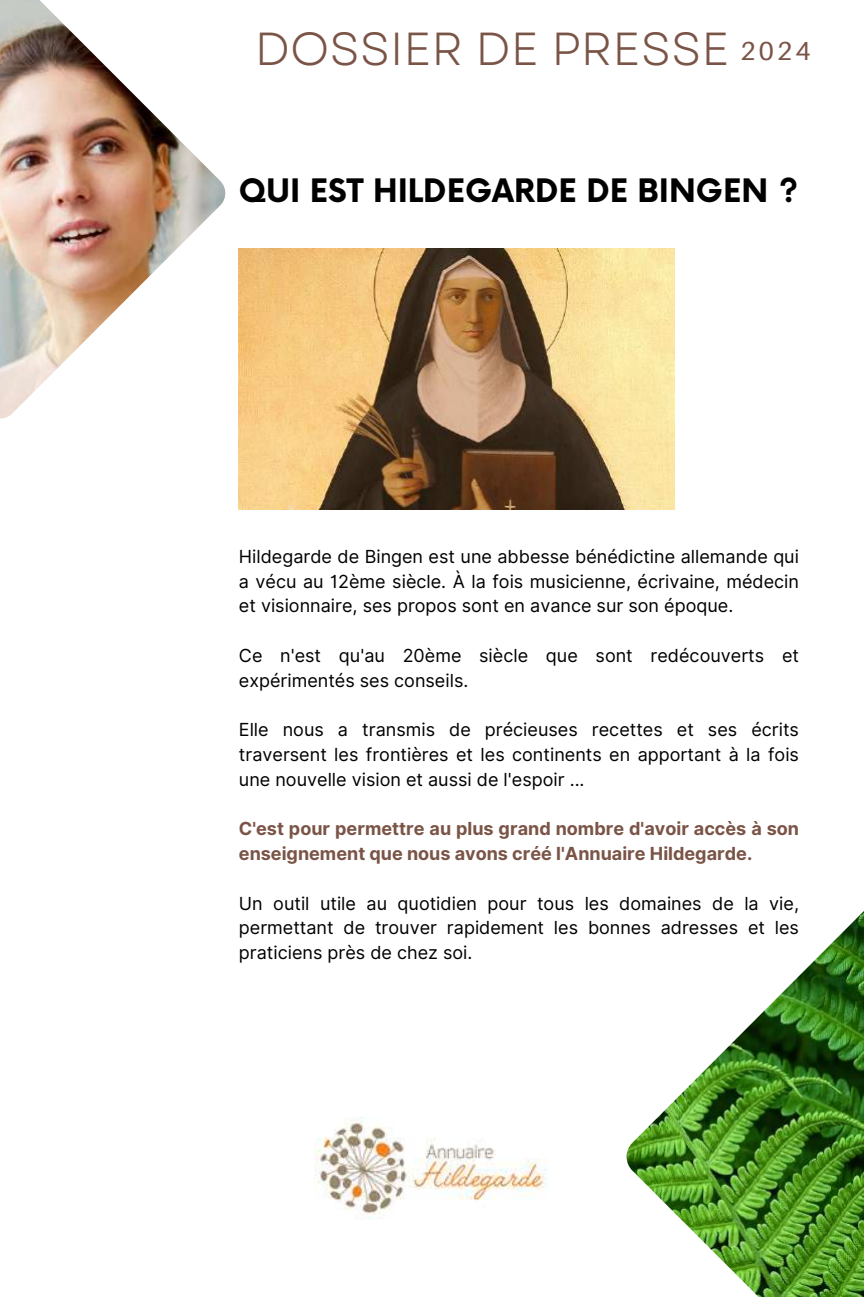
<style>
.page{position:relative;width:864px;height:1297px;background:#fff}
.page>*{position:absolute;margin:0;border:0;box-sizing:border-box;transform-origin:0 0}
.t1{font:46.2px "Garet";color:#7a5446}
.t2{font:700 31.5px "Now";color:#000}
.t3{font:18px/24.8px "Inter";color:#000;text-align:justify}
.t4{font:700 18px/24.8px "Inter";color:#7a5446}
.s1{font-family:"Aileron";font-size:26px}
</style>
<div class="page">
<img style="left:0;top:0;width:225px;height:418px">
<img style="left:627px;top:911px;width:237px;height:385px">
<img style="left:239px;top:248px;width:436px;height:261px">
<img style="left:314px;top:1117px;width:233px;height:101px">
<h1 class="t1" style="left:255px;top:15px;width:557px">DOSSIER DE PRESSE <span class="s1">2024</span></h1>
<h2 class="t2" style="left:239px;top:174px;width:561px">QUI EST HILDEGARDE DE BINGEN ?</h2>
<p class="t3" style="left:239px;top:544px;width:562px">Hildegarde de Bingen est une abbesse bénédictine allemande qui a vécu au 12ème siècle. À la fois musicienne, écrivaine, médecin et visionnaire, ses propos sont en avance sur son époque.</p>
<p class="t3" style="left:239px;top:643px;width:562px">Ce n'est qu'au 20ème siècle que sont redécouverts et expérimentés ses conseils.</p>
<p class="t3" style="left:239px;top:717px;width:562px">Elle nous a transmis de précieuses recettes et ses écrits traversent les frontières et les continents en apportant à la fois une nouvelle vision et aussi de l'espoir ...</p>
<p class="t4" style="left:239px;top:816px;width:562px">C'est pour permettre au plus grand nombre d'avoir accès à son enseignement que nous avons créé l'Annuaire Hildegarde.</p>
<p class="t3" style="left:239px;top:890px;width:562px">Un outil utile au quotidien pour tous les domaines de la vie, permettant de trouver rapidement les bonnes adresses et les praticiens près de chez soi.</p>
</div>
